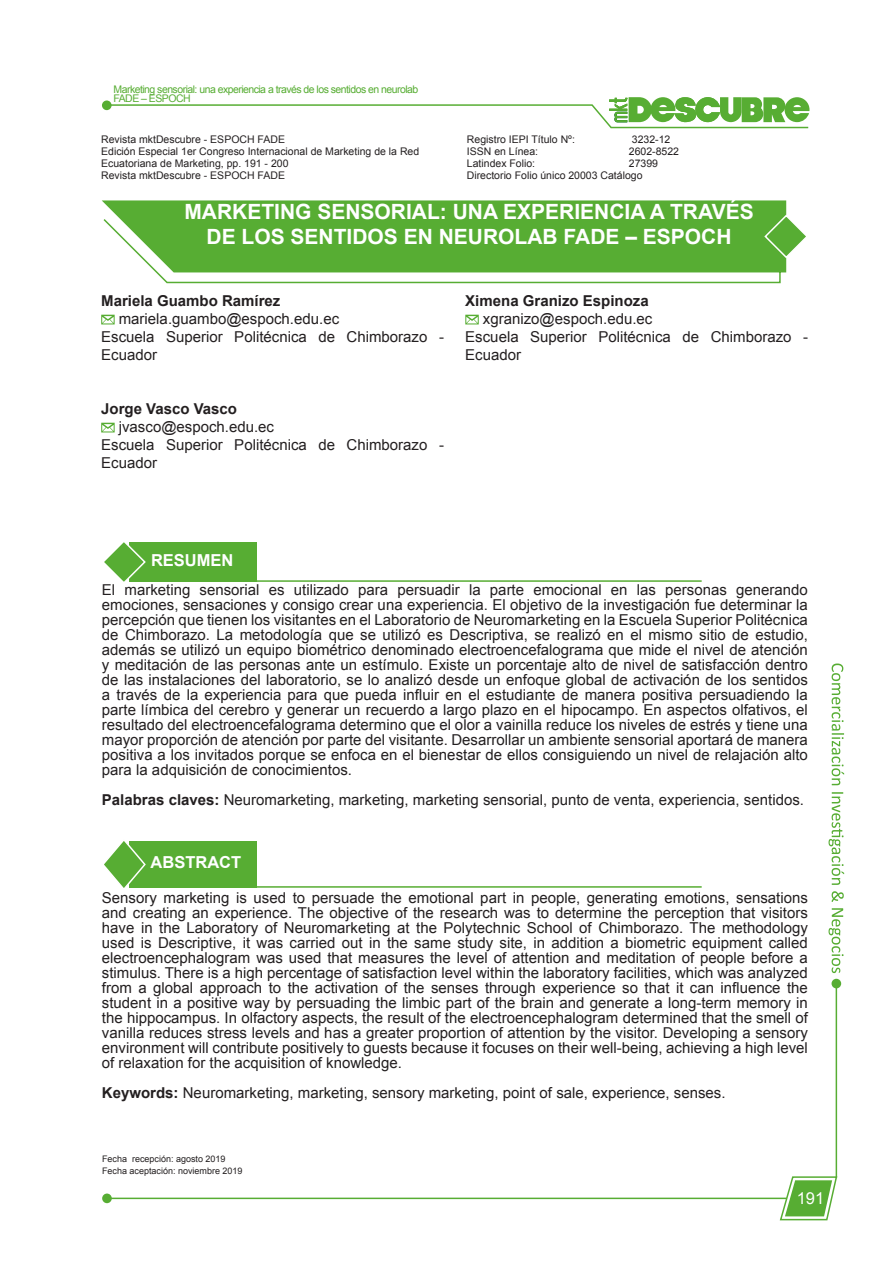
<style>
.page{position:relative;width:893px;height:1263px;background:#fff}
.page>*{position:absolute;margin:0;border:0;box-sizing:border-box;transform-origin:0 0}
.t1{font:700 21px/25.2px "Arial";color:#fff;text-align:center}
.t2{font:700 16.5px "Arial";color:#fff}
.t3{font:16.5px "Arial";color:#fff}
.t4{font:15px/15px "Arial";color:#231f20}
.t5{font:700 15px "Arial";color:#231f20}
.t6{font:10.5px/12px "Arial";color:#231f20}
.t7{font:10.5px/9px "Arial";letter-spacing:-.05em;color:#57ad33}
.t8{font:9px "Arial";color:#231f20}
.s1{font-weight:700}
</style>
<div class="page">
<hr style="left:105px;top:1197px;width:682px;height:2px;background:#57ad33">
<hr style="left:836px;top:983px;width:1px;height:195px;background:#57ad33">
<svg style="left:779px;top:1175px;width:59px;height:46px"></svg>
<div style="left:102px;top:1193px;width:10px;height:10px;background:#57ad33;border-radius:50%"></div>
<div style="left:831px;top:979px;width:10px;height:9px;background:#57ad33;border-radius:50%"></div>
<svg style="left:828px;top:663px;width:16px;height:310px"></svg>
<svg style="left:106px;top:97px;width:704px;height:32px"></svg>
<div style="left:102px;top:100px;width:10px;height:10px;background:#57ad33;border-radius:50%"></div>
<hr style="left:225px;top:580px;width:477px;height:2px;background:#57ad33">
<div style="left:130px;top:542px;width:127px;height:39px;background:#57ad33"></div>
<svg style="left:104px;top:542px;width:43px;height:40px"></svg>
<hr style="left:225px;top:886px;width:477px;height:2px;background:#57ad33">
<div style="left:130px;top:841px;width:127px;height:46px;background:#57ad33"></div>
<svg style="left:104px;top:841px;width:43px;height:47px"></svg>
<svg style="left:155px;top:272px;width:626px;height:12px"></svg>
<div style="left:102px;top:200px;width:684px;height:72px;background:#57ad33"></div>
<svg style="left:763px;top:213px;width:43px;height:46px"></svg>
<svg style="left:101px;top:315px;width:14px;height:9px"></svg>
<svg style="left:101px;top:423px;width:14px;height:9px"></svg>
<svg style="left:465px;top:315px;width:14px;height:9px"></svg>
<p class="t7" style="left:114px;top:85px;width:306px">Marketing sensorial: una experiencia a través de los sentidos en neurolab<br>FADE – ESPOCH</p>
<p class="t6" style="left:101px;top:134px;width:185px">Revista mktDescubre - ESPOCH FADE</p>
<p class="t6" style="left:101px;top:146px;width:320px">Edición Especial 1er Congreso Internacional de Marketing de la Red<br>Ecuatoriana de Marketing, pp. 191 - 200</p>
<p class="t6" style="left:101px;top:170px;width:185px">Revista mktDescubre - ESPOCH FADE</p>
<p class="t6" style="left:467px;top:134px;width:110px">Registro IEPI Título Nº:</p>
<p class="t6" style="left:632px;top:134px;width:40px">3232-12</p>
<p class="t6" style="left:467px;top:146px;width:73px">ISSN en Línea:</p>
<p class="t6" style="left:629px;top:146px;width:52px">2602-8522</p>
<p class="t6" style="left:467px;top:158px;width:70px">Latindex Folio:</p>
<p class="t6" style="left:629px;top:158px;width:31px">27399</p>
<p class="t6" style="left:467px;top:170px;width:177px">Directorio Folio único 20003 Catálogo</p>
<p class="t1" style="left:184px;top:199px;width:571px">MARKETING SENSORIAL: UNA EXPERIENCIA A TRAVÉS<br>DE LOS SENTIDOS EN NEUROLAB FADE – ESPOCH</p>
<p class="t5" style="left:101px;top:291px;width:181px">Mariela Guambo Ramírez</p>
<p class="t4" style="left:119px;top:312px;width:222px">mariela.guambo@espoch.edu.ec</p>
<p class="t4" style="left:101px;top:328px;width:344px;line-height:18px">Escuela Superior Politécnica de Chimborazo -<br>Ecuador</p>
<p class="t5" style="left:101px;top:399px;width:137px">Jorge Vasco Vasco</p>
<p class="t4" style="left:119px;top:420px;width:157px">jvasco@espoch.edu.ec</p>
<p class="t4" style="left:101px;top:436px;width:344px;line-height:18px">Escuela Superior Politécnica de Chimborazo -<br>Ecuador</p>
<p class="t5" style="left:465px;top:291px;width:185px">Ximena Granizo Espinoza</p>
<p class="t4" style="left:483px;top:312px;width:171px">xgranizo@espoch.edu.ec</p>
<p class="t4" style="left:465px;top:328px;width:344px;line-height:18px">Escuela Superior Politécnica de Chimborazo -<br>Ecuador</p>
<p class="t2" style="left:151px;top:549px;width:84px">RESUMEN</p>
<p class="t4" style="left:102px;top:582px;width:707px;text-align:justify">El marketing sensorial es utilizado para persuadir la parte emocional en las personas generando emociones, sensaciones y consigo crear una experiencia. El objetivo de la investigación fue determinar la percepción que tienen los visitantes en el Laboratorio de Neuromarketing en la Escuela Superior Politécnica de Chimborazo. La metodología que se utilizó es Descriptiva, se realizó en el mismo sitio de estudio, además se utilizó un equipo biométrico denominado electroencefalograma que mide el nivel de atención y meditación de las personas ante un estímulo. Existe un porcentaje alto de nivel de satisfacción dentro de las instalaciones del laboratorio, se lo analizó desde un enfoque global de activación de los sentidos a través de la experiencia para que pueda influir en el estudiante de manera positiva persuadiendo la parte límbica del cerebro y generar un recuerdo a largo plazo en el hipocampo. En aspectos olfativos, el resultado del electroencefalograma determino que el olor a vainilla reduce los niveles de estrés y tiene una mayor proporción de atención por parte del visitante. Desarrollar un ambiente sensorial aportará de manera positiva a los invitados porque se enfoca en el bienestar de ellos consiguiendo un nivel de relajación alto para la adquisición de conocimientos.</p>
<p class="t4" style="left:102px;top:792px;width:703px"><span class="s1">Palabras claves:</span> Neuromarketing, marketing, marketing sensorial, punto de venta, experiencia, sentidos.</p>
<p class="t2" style="left:151px;top:851px;width:92px">ABSTRACT</p>
<p class="t4" style="left:102px;top:890px;width:707px;text-align:justify">Sensory marketing is used to persuade the emotional part in people, generating emotions, sensations and creating an experience. The objective of the research was to determine the perception that visitors have in the Laboratory of Neuromarketing at the Polytechnic School of Chimborazo. The methodology used is Descriptive, it was carried out in the same study site, in addition a biometric equipment called electroencephalogram was used that measures the level of attention and meditation of people before a stimulus. There is a high percentage of satisfaction level within the laboratory facilities, which was analyzed from a global approach to the activation of the senses through experience so that it can influence the student in a positive way by persuading the limbic part of the brain and generate a long-term memory in the hippocampus. In olfactory aspects, the result of the electroencephalogram determined that the smell of vanilla reduces stress levels and has a greater proportion of attention by the visitor. Developing a sensory environment will contribute positively to guests because it focuses on their well-being, achieving a high level of relaxation for the acquisition of knowledge.</p>
<p class="t4" style="left:102px;top:1085px;width:625px"><span class="s1">Keywords:</span> Neuromarketing, marketing, sensory marketing, point of sale, experience, senses.</p>
<p class="t8" style="left:102px;top:1152px;width:125px">Fecha recepción: agosto 2019</p>
<p class="t8" style="left:102px;top:1164px;width:142px">Fecha aceptación: noviembre 2019</p>
<p class="t3" style="left:797px;top:1187px;width:29px">191</p>
</div>
